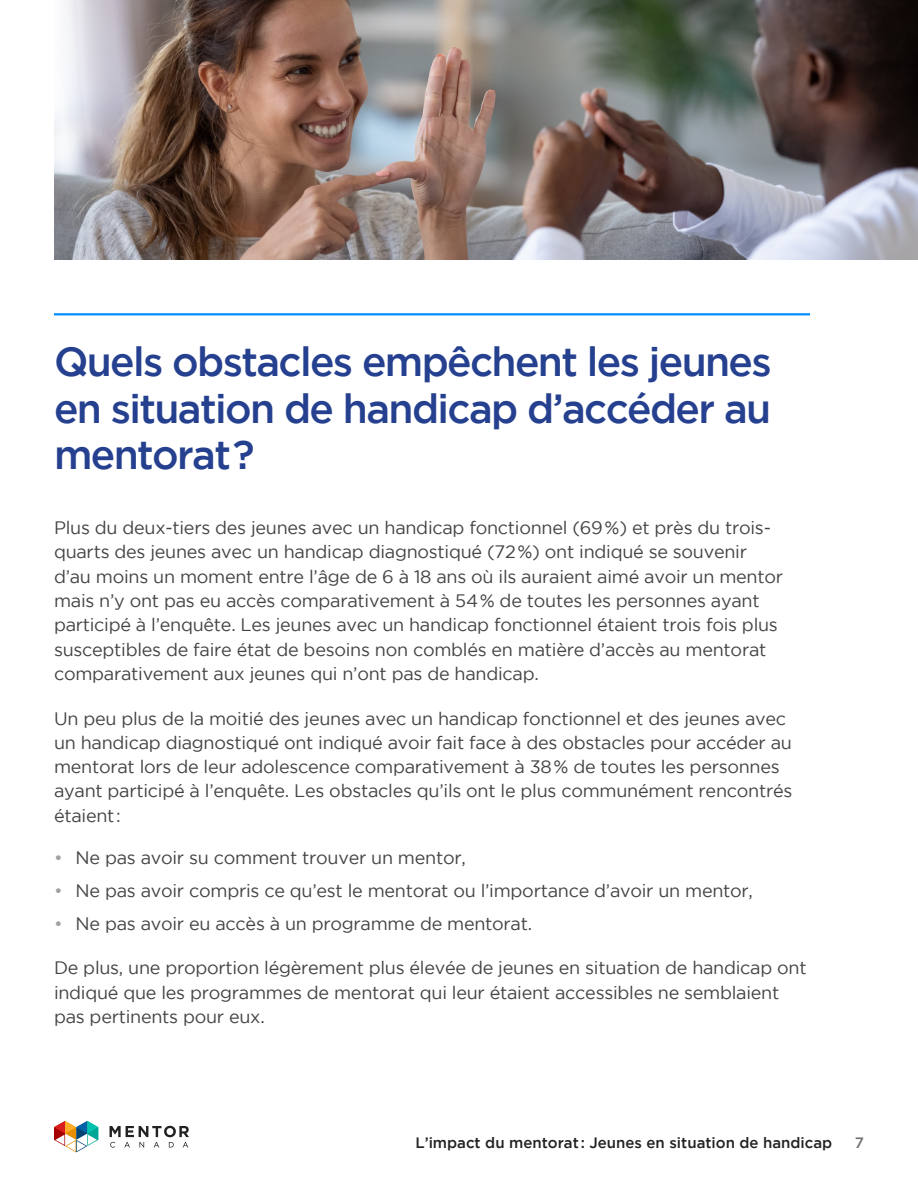
<style>
.page{position:relative;width:918px;height:1188px;background:#fff}
.page>*{position:absolute;margin:0;border:0;box-sizing:border-box;transform-origin:0 0}
.t1{font:500 40.5px/46.7px "Gotham";letter-spacing:-.04em;color:#25408f;text-align:justify}
.t2{font:18px/24.3px "Gotham";letter-spacing:-.015em;color:#444}
.t3{font:500 15px "Gotham";color:#222}
.t4{font:500 15px "Gotham";color:#737373}
.s1{color:#a1a1a1}
</style>
<div class="page">
<hr style="left:54px;top:313px;width:756px;height:2px;background:#0091ff">
<img style="left:54px;top:0;width:864px;height:259px">
<svg style="left:54px;top:1121px;width:44px;height:31px"></svg>
<svg style="left:110px;top:1126px;width:79px;height:22px"></svg>
<h1 class="t1" style="left:54px;top:338px;width:719px">Quels obstacles empêchent les jeunes en situation de handicap d’accéder au mentorat?</h1>
<p class="t2" style="left:54px;top:515px;width:731px">Plus du deux-tiers des jeunes avec un handicap fonctionnel (69%) et près du trois&shy;quarts des jeunes avec un handicap diagnostiqué (72%) ont indiqué se souvenir d’au moins un moment entre l’âge de 6 à 18 ans où ils auraient aimé avoir un mentor mais n’y ont pas eu accès comparativement à 54% de toutes les personnes ayant participé à l’enquête. Les jeunes avec un handicap fonctionnel étaient trois fois plus susceptibles de faire état de besoins non comblés en matière d’accès au mentorat comparativement aux jeunes qui n’ont pas de handicap.</p>
<p class="t2" style="left:54px;top:706px;width:740px">Un peu plus de la moitié des jeunes avec un handicap fonctionnel et des jeunes avec un handicap diagnostiqué ont indiqué avoir fait face à des obstacles pour accéder au mentorat lors de leur adolescence comparativement à 38% de toutes les personnes ayant participé à l’enquête. Les obstacles qu’ils ont le plus communément rencontrés étaient:</p>
<p class="t2" style="left:54px;top:846px;width:413px"><span class="s1">•</span> Ne pas avoir su comment trouver un mentor,</p>
<p class="t2" style="left:54px;top:878px;width:701px"><span class="s1">•</span> Ne pas avoir compris ce qu’est le mentorat ou l’importance d’avoir un mentor,</p>
<p class="t2" style="left:54px;top:911px;width:480px"><span class="s1">•</span> Ne pas avoir eu accès à un programme de mentorat.</p>
<p class="t2" style="left:54px;top:955px;width:754px">De plus, une proportion légèrement plus élevée de jeunes en situation de handicap ont indiqué que les programmes de mentorat qui leur étaient accessibles ne semblaient pas pertinents pour eux.</p>
<p class="t3" style="left:415px;top:1134px;width:418px">L’impact du mentorat : Jeunes en situation de handicap</p>
<p class="t4" style="left:855px;top:1134px;width:11px">7</p>
</div>
